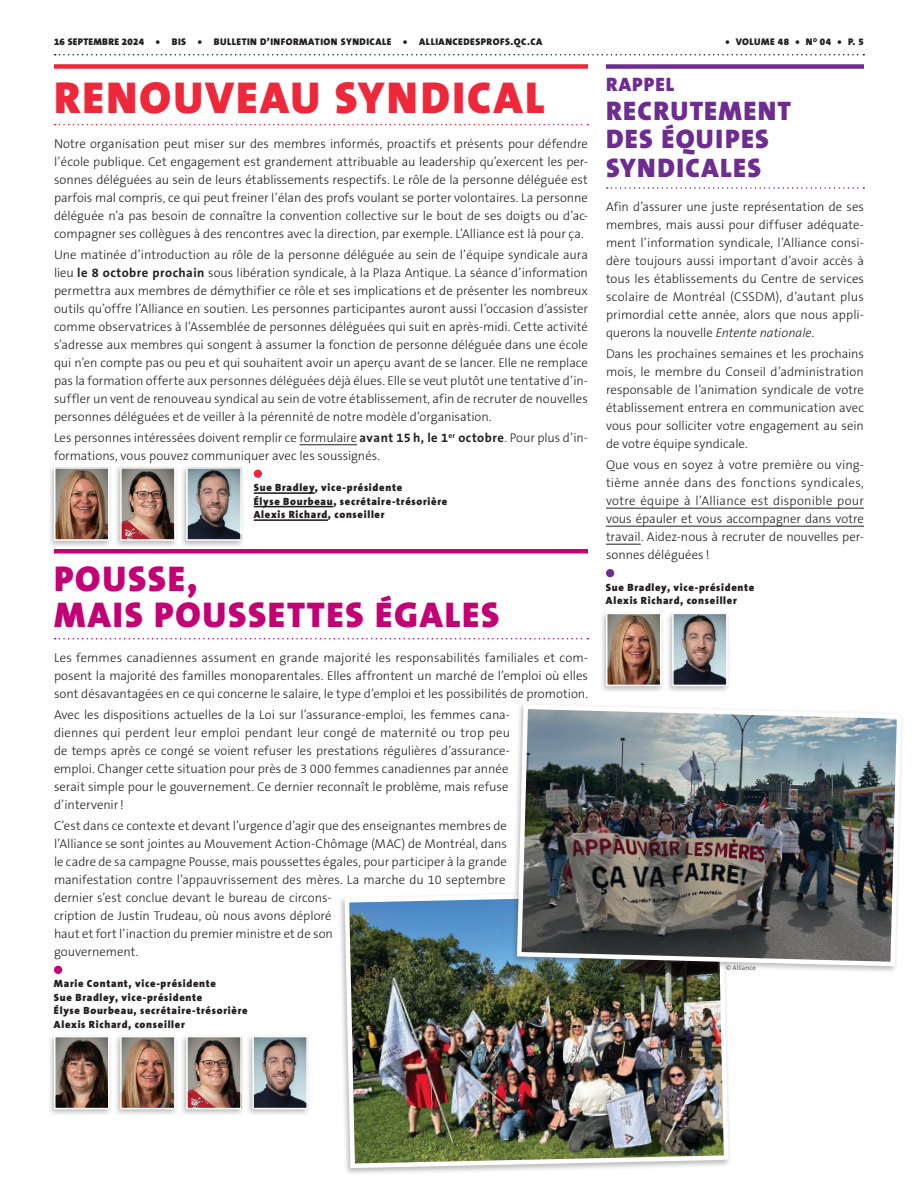
<style>
.page{position:relative;width:918px;height:1188px;background:#fff}
.page>*{position:absolute;margin:0;border:0;box-sizing:border-box;transform-origin:0 0}
.t1{font:900 45px "The Sans B9";letter-spacing:.05em;color:#ee283b}
.t2{font:900 36px/36px "The Sans B9";letter-spacing:.05em;color:#c30175}
.t3{font:900 27px/28.5px "The Sans B9";letter-spacing:.05em;color:#6e2c91}
.t4{font:900 19.5px "The Sans B9";letter-spacing:.05em;color:#6e2c91}
.t5{font:300 12.75px/18px "The Sans B3";color:#231f20;text-align:justify}
.t6{font:900 10.5px/13.5px "The Sans B9";letter-spacing:.07em;color:#231f20}
.t7{font:900 9.75px "The Sans B9";letter-spacing:.05em;color:#231f20}
.t8{font:300 6.75px "The Sans B3";color:#231f20}
.s1{font-style:italic}
.s2{font-family:"The Sans B7";font-weight:700}
</style>
<div class="page">
<svg style="left:55px;top:54px;width:809px;height:2px"></svg>
<div style="left:606px;top:64px;width:258px;height:5px;background:#6e2c91"></div>
<svg style="left:607px;top:187px;width:257px;height:2px"></svg>
<hr style="left:606px;top:508px;width:258px;height:1px;background:#231f20">
<hr style="left:606px;top:526px;width:258px;height:1px;background:#231f20">
<hr style="left:606px;top:544px;width:35px;height:1px;background:#231f20">
<div style="left:606px;top:569px;width:8px;height:8px;background:#6e2c91;border-radius:50%"></div>
<div style="left:54px;top:64px;width:534px;height:5px;background:#ee283b"></div>
<svg style="left:55px;top:124px;width:533px;height:1px"></svg>
<hr style="left:299px;top:444px;width:58px;height:1px;background:#231f20">
<hr style="left:254px;top:492px;width:61px;height:2px;background:#231f20">
<hr style="left:254px;top:506px;width:79px;height:1px;background:#231f20">
<hr style="left:254px;top:519px;width:74px;height:2px;background:#231f20">
<div style="left:254px;top:470px;width:8px;height:8px;background:#ee283b;border-radius:50%"></div>
<div style="left:54px;top:549px;width:534px;height:5px;background:#c30175"></div>
<svg style="left:55px;top:638px;width:533px;height:1px"></svg>
<div style="left:54px;top:966px;width:8px;height:8px;background:#c30175;border-radius:50%"></div>
<div style="left:47px;top:465px;width:66px;height:83px;background:#231f20;opacity:.3"></div>
<img style="left:57px;top:470px;width:50px;height:68px">
<div style="left:54px;top:467px;width:56px;height:74px;border:2px solid #fff"></div>
<div style="left:599px;top:610px;width:66px;height:84px;background:#231f20;opacity:.3"></div>
<img style="left:609px;top:616px;width:50px;height:67px">
<div style="left:606px;top:613px;width:56px;height:73px;border:2px solid #fff"></div>
<div style="left:114px;top:465px;width:65px;height:83px;background:#231f20;opacity:.3"></div>
<img style="left:123px;top:470px;width:50px;height:68px">
<div style="left:120px;top:467px;width:56px;height:74px;border:2px solid #fff"></div>
<div style="left:180px;top:465px;width:65px;height:83px;background:#231f20;opacity:.3"></div>
<img style="left:189px;top:470px;width:50px;height:68px">
<div style="left:186px;top:467px;width:56px;height:74px;border:2px solid #fff"></div>
<div style="left:666px;top:610px;width:65px;height:84px;background:#231f20;opacity:.3"></div>
<img style="left:675px;top:616px;width:50px;height:67px">
<div style="left:672px;top:613px;width:56px;height:73px;border:2px solid #fff"></div>
<div style="left:114px;top:1033px;width:65px;height:84px;background:#231f20;opacity:.3"></div>
<img style="left:123px;top:1039px;width:50px;height:67px">
<div style="left:120px;top:1036px;width:56px;height:73px;border:2px solid #fff"></div>
<div style="left:47px;top:1033px;width:66px;height:84px;background:#231f20;opacity:.3"></div>
<img style="left:57px;top:1039px;width:50px;height:67px">
<div style="left:54px;top:1036px;width:56px;height:73px;border:2px solid #fff"></div>
<div style="left:180px;top:1033px;width:65px;height:84px;background:#231f20;opacity:.3"></div>
<img style="left:189px;top:1039px;width:50px;height:67px">
<div style="left:186px;top:1036px;width:56px;height:73px;border:2px solid #fff"></div>
<div style="left:246px;top:1033px;width:65px;height:84px;background:#231f20;opacity:.3"></div>
<img style="left:255px;top:1039px;width:50px;height:67px">
<div style="left:252px;top:1036px;width:56px;height:73px;border:2px solid #fff"></div>
<div style="left:338px;top:887px;width:394px;height:289px;background:#231f20;opacity:.3"></div>
<img style="left:342px;top:888px;width:389px;height:282px">
<div style="left:510px;top:702px;width:395px;height:272px;background:#231f20;opacity:.3"></div>
<img style="left:515px;top:702px;width:389px;height:267px">
<p class="t7" style="left:54px;top:36px;width:490px">16 SEPTEMBRE 2024 • BIS • BULLETIN D’INFORMATION SYNDICALE • ALLIANCEDESPROFS.QC.CA</p>
<p class="t7" style="left:725px;top:36px;width:140px">• VOLUME 48 • N<sup>O</sup> 04 • P. 5</p>
<h3 class="t4" style="left:606px;top:74px;width:70px">RAPPEL</h3>
<h3 class="t3" style="left:606px;top:97px;width:186px">RECRUTEMENT<br>DES ÉQUIPES<br>SYNDICALES</h3>
<p class="t5" style="left:606px;top:198px;width:260px">Afin d’assurer une juste représentation de ses membres, mais aussi pour diffuser adéquate&shy;ment l’information syndicale, l’Alliance consi&shy;dère toujours aussi important d’avoir accès à tous les établissements du Centre de services scolaire de Montréal (CSSDM), d’autant plus primordial cette année, alors que nous appli&shy;querons la nouvelle <span class="s1">Entente nationale</span>.</p>
<p class="t5" style="left:606px;top:346px;width:260px">Dans les prochaines semaines et les prochains mois, le membre du Conseil d’administration responsable de l’animation syndicale de votre établissement entrera en communication avec vous pour solliciter votre engagement au sein de votre équipe syndicale.</p>
<p class="t5" style="left:606px;top:457px;width:259px">Que vous en soyez à votre première ou ving&shy;tième année dans des fonctions syndicales, votre équipe à l’Alliance est disponible pour vous épauler et vous accompagner dans votre travail. Aidez-nous à recruter de nouvelles per&shy;sonnes déléguées !</p>
<p class="t6" style="left:606px;top:581px;width:150px">Sue Bradley, vice-présidente<br>Alexis Richard, conseiller</p>
<h1 class="t1" style="left:54px;top:74px;width:492px">RENOUVEAU SYNDICAL</h1>
<p class="t5" style="left:54px;top:135px;width:535px">Notre organisation peut miser sur des membres informés, proactifs et présents pour défendre l’école publique. Cet engagement est grandement attribuable au leadership qu’exercent les per&shy;sonnes déléguées au sein de leurs établissements respectifs. Le rôle de la personne déléguée est parfois mal compris, ce qui peut freiner l’élan des profs voulant se porter volontaires. La personne déléguée n’a pas besoin de connaître la convention collective sur le bout de ses doigts ou d’ac&shy;compagner ses collègues à des rencontres avec la direction, par exemple. L’Alliance est là pour ça.</p>
<p class="t5" style="left:54px;top:246px;width:536px">Une matinée d’introduction au rôle de la personne déléguée au sein de l’équipe syndicale aura lieu <span class="s2">le 8 octobre prochain</span> sous libération syndicale, à la Plaza Antique. La séance d’information permettra aux membres de démythifier ce rôle et ses implications et de présenter les nombreux outils qu’offre l’Alliance en soutien. Les personnes participantes auront aussi l’occasion d’assister comme observatrices à l’Assemblée de personnes déléguées qui suit en après-midi. Cette activité s’adresse aux membres qui songent à assumer la fonction de personne déléguée dans une école qui n’en compte pas ou peu et qui souhaitent avoir un aperçu avant de se lancer. Elle ne remplace pas la formation offerte aux personnes déléguées déjà élues. Elle se veut plutôt une tentative d’in&shy;suffler un vent de renouveau syndical au sein de votre établissement, afin de recruter de nouvelles personnes déléguées et de veiller à la pérennité de notre modèle d’organisation.</p>
<p class="t5" style="left:54px;top:429px;width:536px">Les personnes intéressées doivent remplir ce formulaire <span class="s2">avant 15 h, le 1</span><sup>er</sup> <span class="s2">octobre</span>. Pour plus d’in&shy;formations, vous pouvez communiquer avec les soussignés.</p>
<p class="t6" style="left:254px;top:481px;width:195px">Sue Bradley, vice-présidente<br>Élyse Bourbeau, secrétaire-trésorière<br>Alexis Richard, conseiller</p>
<h2 class="t2" style="left:54px;top:562px;width:447px">POUSSE,<br>MAIS POUSSETTES ÉGALES</h2>
<p class="t5" style="left:54px;top:649px;width:536px">Les femmes canadiennes assument en grande majorité les responsabilités familiales et com&shy;posent la majorité des familles monoparentales. Elles affrontent un marché de l’emploi où elles sont désavantagées en ce qui concerne le salaire, le type d’emploi et les possibilités de promotion.</p>
<p class="t5" style="left:54px;top:706px;width:458px;text-align:left">Avec les dispositions actuelles de la Loi sur l’assurance-emploi, les femmes cana&shy;diennes qui perdent leur emploi pendant leur congé de maternité ou trop peu de temps après ce congé se voient refuser les prestations régulières d’assurance&shy;emploi. Changer cette situation pour près de 3 000 femmes canadiennes par année serait simple pour le gouvernement. Ce dernier reconnaît le problème, mais refuse d’intervenir!</p>
<p class="t5" style="left:54px;top:817px;width:455px;text-align:left">C’est dans ce contexte et devant l’urgence d’agir que des enseignantes membres de l’Alliance se sont jointes au Mouvement Action-Chômage (MAC) de Montréal, dans le cadre de sa campagne Pousse, mais poussettes égales, pour participer à la grande manifestation contre l’appauvrissement des mères. La marche du 10 septembre dernier s’est conclue devant le bureau de circons-<br>cription de Justin Trudeau, où nous avons déploré<br>haut et fort l’inaction du premier ministre et de son<br>gouvernement.</p>
<p class="t6" style="left:54px;top:978px;width:195px">Marie Contant, vice-présidente<br>Sue Bradley, vice-présidente<br>Élyse Bourbeau, secrétaire-trésorière Alexis Richard, conseiller</p>
<p class="t8" style="left:726px;top:964px;width:31px;rotate:2deg">© Alliance</p>
</div>
